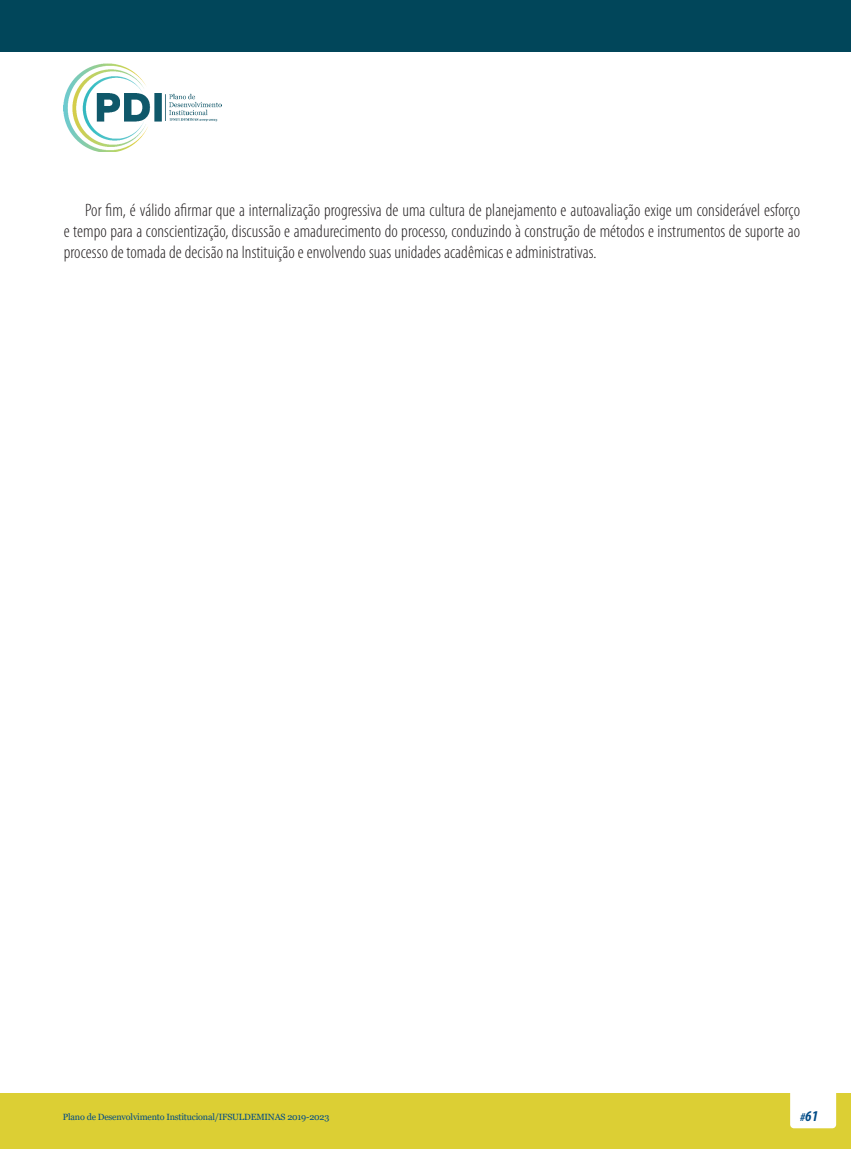
<style>
.page{position:relative;width:851px;height:1149px;background:#fff}
.page>*{position:absolute;margin:0;border:0;box-sizing:border-box;transform-origin:0 0}
.t1{font:300 condensed 18px/21.1px "Myriad Pro";letter-spacing:.005em;color:#231f20;text-align:justify}
.t2{font:italic 700 condensed 15px "Myriad Pro";color:#004b87}
.t3{font:9px "Georgia";letter-spacing:-.02em;color:#004b87}
.s1{font-size:12px}
</style>
<div class="page">
<div style="left:0;top:1093px;width:850px;height:55px;background:#dccf34"></div>
<div style="left:790px;top:1077px;width:46px;height:50px;background:#fff;border-radius:4px"></div>
<div style="left:0;top:0;width:850px;height:52px;background:#01465a"></div>
<img style="left:64px;top:64px;width:157px;height:88px">
<p class="t1" style="left:64px;top:199px;width:737px;text-indent:21px">Por fim, é válido afirmar que a internalização progressiva de uma cultura de planejamento e autoavaliação exige um considerável esforço e tempo para a conscientização, discussão e amadurecimento do processo, conduzindo à construção de métodos e instrumentos de suporte ao processo de tomada de decisão na Instituição e envolvendo suas unidades acadêmicas e administrativas.</p>
<p class="t3" style="left:63px;top:1111px;width:268px">Plano de Desenvolvimento Institucional/IFSULDEMINAS 2019-2023</p>
<p class="t2" style="left:800px;top:1105px;width:20px"><span class="s1">#</span>61</p>
</div>
